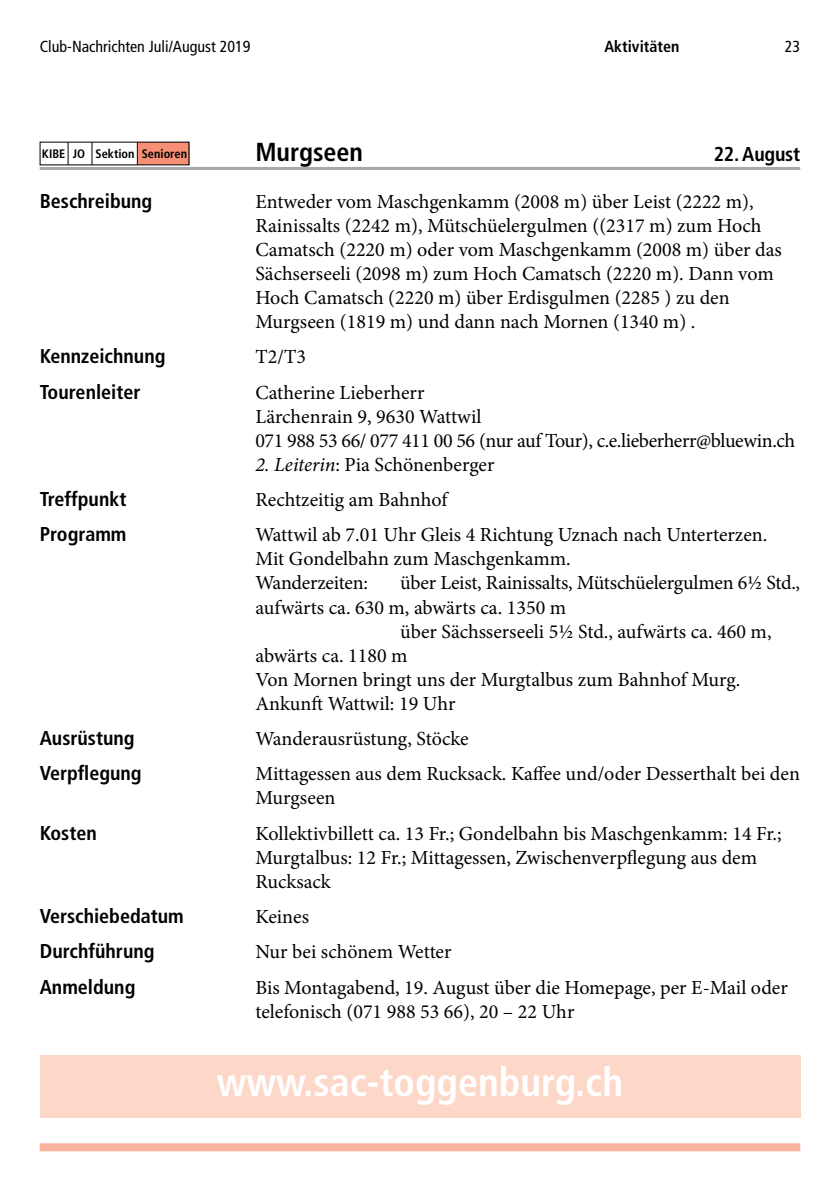
<style>
.page{position:relative;width:840px;height:1191px;background:#fff}
.page>*{position:absolute;margin:0;border:0;box-sizing:border-box;transform-origin:0 0}
.t1{font:700 condensed 40px "Frutiger LT Std";color:#fff}
.t2{font:700 condensed 26px "Frutiger LT Std";color:#000}
.t3{font:20px/24px "Minion Pro";color:#000}
.t4{font:700 condensed 20px "Frutiger LT Std";color:#000}
.t5{font:condensed 16px "Frutiger LT Std";color:#000}
.t6{font:700 condensed 16px "Frutiger LT Std";color:#000}
.t7{font:700 condensed 12.4px "Frutiger LT Std";color:#000}
.s1{font-style:italic}
</style>
<div class="page">
<div style="left:40px;top:1143px;width:759px;height:8px;background:#f9b29b"></div>
<hr style="left:40px;top:167px;width:759px;height:3px;background:#a7a9ac">
<div style="left:138px;top:142px;width:51px;height:23px;background:#f68f75"></div>
<svg style="left:68px;top:142px;width:1px;height:23px"></svg>
<svg style="left:92px;top:142px;width:1px;height:23px"></svg>
<svg style="left:137px;top:142px;width:1px;height:23px"></svg>
<div style="left:40px;top:1054px;width:759px;height:63px;background:#fdd7c8"></div>
<p class="t5" style="left:40px;top:37px;width:212px">Club-Nachrichten Juli/August 2019</p>
<p class="t6" style="left:604px;top:37px;width:76px">Aktivitäten</p>
<p class="t5" style="left:784px;top:37px;width:17px">23</p>
<p class="t7" style="left:42px;top:146px;width:146px">KIBE JO Sektion Senioren</p>
<h2 class="t2" style="left:255px;top:137px;width:109px">Murgseen</h2>
<p class="t4" style="left:713px;top:142px;width:88px">22. August</p>
<p class="t4" style="left:40px;top:189px;width:114px">Beschreibung</p>
<p class="t3" style="left:255px;top:190px;width:527px">Entweder vom Maschgenkamm (2008 m) über Leist (2222 m), Rainissalts (2242 m), Mütschüelergulmen ((2317 m) zum Hoch Camatsch (2220 m) oder vom Maschgenkamm (2008 m) über das Sächserseeli (2098 m) zum Hoch Camatsch (2220 m). Dann vom Hoch Camatsch (2220 m) über Erdisgulmen (2285 ) zu den Murgseen (1819 m) und dann nach Mornen (1340 m) .</p>
<p class="t4" style="left:40px;top:344px;width:127px">Kennzeichnung</p>
<p class="t3" style="left:255px;top:345px;width:52px">T2/T3</p>
<p class="t4" style="left:40px;top:380px;width:102px">Tourenleiter</p>
<p class="t3" style="left:255px;top:380px;width:541px">Catherine Lieberherr<br>Lärchenrain 9, 9630 Wattwil<br>071 988 53 66/ 077 411 00 56 (nur auf Tour), c.e.lieberherr@bluewin.ch</p>
<p class="t3" style="left:255px;top:452px;width:240px"><span class="s1">2. Leiterin</span>: Pia Schönenberger</p>
<p class="t4" style="left:40px;top:487px;width:88px">Treffpunkt</p>
<p class="t3" style="left:255px;top:488px;width:193px">Rechtzeitig am Bahnhof</p>
<p class="t4" style="left:40px;top:522px;width:88px">Programm</p>
<p class="t3" style="left:255px;top:523px;width:513px">Wattwil ab 7.01 Uhr Gleis 4 Richtung Uznach nach Unterterzen.<br>Mit Gondelbahn zum Maschgenkamm.<br>Wanderzeiten:</p>
<p class="t3" style="left:400px;top:571px;width:401px">über Leist, Rainissalts, Mütschüelergulmen 61/2 Std.,</p>
<p class="t3" style="left:255px;top:595px;width:312px">aufwärts ca. 630 m, abwärts ca. 1350 m</p>
<p class="t3" style="left:400px;top:619px;width:372px">über Sächsserseeli 51/2 Std., aufwärts ca. 460 m,</p>
<p class="t3" style="left:255px;top:643px;width:154px">abwärts ca. 1180 m</p>
<p class="t3" style="left:255px;top:667px;width:486px">Von Mornen bringt uns der Murgtalbus zum Bahnhof Murg.</p>
<p class="t3" style="left:255px;top:691px;width:201px">Ankunft Wattwil: 19 Uhr</p>
<p class="t4" style="left:40px;top:726px;width:96px">Ausrüstung</p>
<p class="t3" style="left:255px;top:726px;width:215px">Wanderausrüstung, Stöcke</p>
<p class="t4" style="left:40px;top:761px;width:103px">Verpflegung</p>
<p class="t3" style="left:255px;top:762px;width:545px">Mittagessen aus dem Rucksack. Kaffee und/oder Desserthalt bei den<br>Murgseen</p>
<p class="t4" style="left:40px;top:820px;width:59px">Kosten</p>
<p class="t3" style="left:255px;top:821px;width:527px">Kollektivbillett ca. 13 Fr.; Gondelbahn bis Maschgenkamm: 14 Fr.;<br>Murgtalbus: 12 Fr.; Mittagessen, Zwischenverpflegung aus dem<br>Rucksack</p>
<p class="t4" style="left:40px;top:904px;width:145px">Verschiebedatum</p>
<p class="t3" style="left:255px;top:904px;width:55px">Keines</p>
<p class="t4" style="left:40px;top:939px;width:116px">Durchführung</p>
<p class="t3" style="left:255px;top:940px;width:197px">Nur bei schönem Wetter</p>
<p class="t4" style="left:40px;top:975px;width:97px">Anmeldung</p>
<p class="t3" style="left:255px;top:975px;width:533px">Bis Montagabend, 19. August über die Homepage, per E-Mail oder telefonisch (071 988 53 66), 20 – 22 Uhr</p>
<h1 class="t1" style="left:217px;top:1058px;width:407px">www.sac-toggenburg.ch</h1>
</div>
